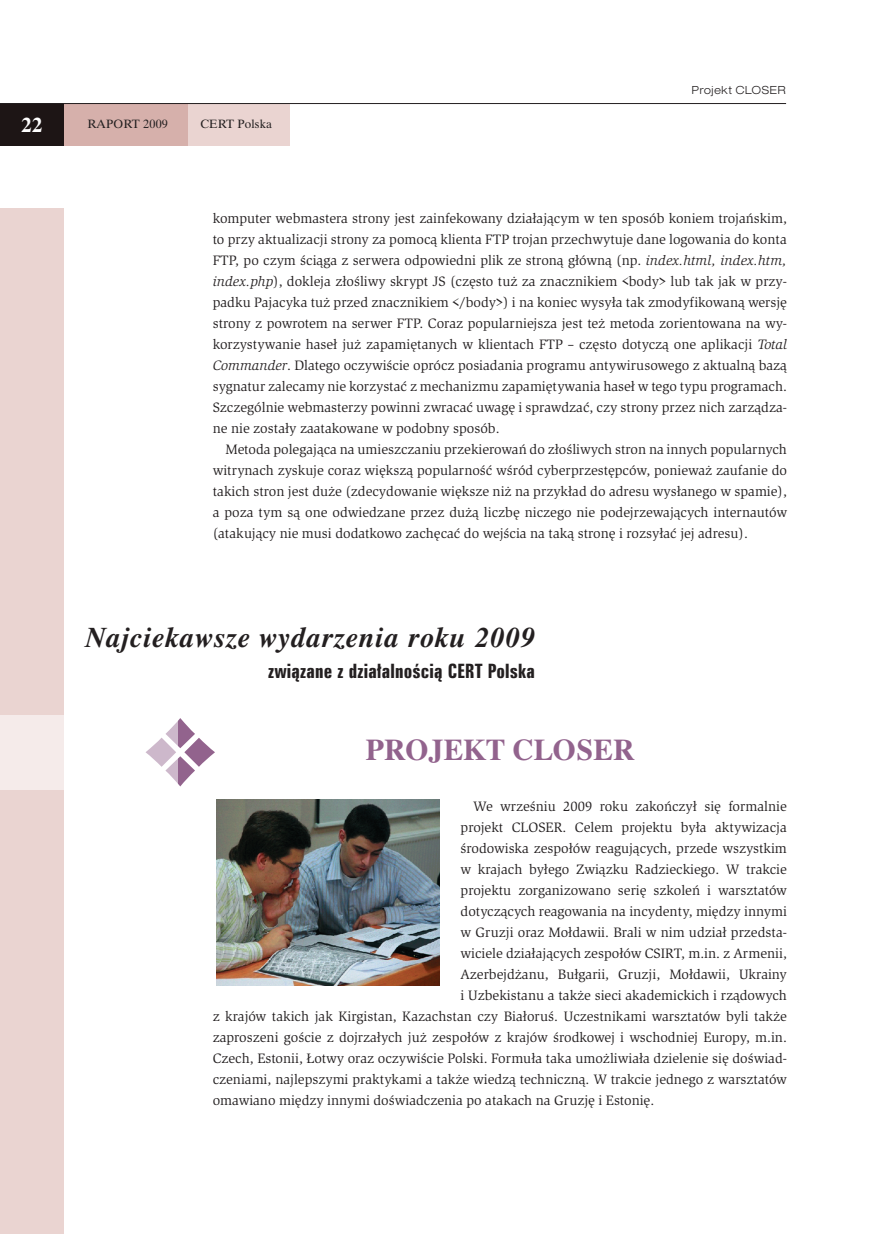
<style>
.page{position:relative;width:872px;height:1234px;background:#fff}
.page>*{position:absolute;margin:0;border:0;box-sizing:border-box;transform-origin:0 0}
.t1{font:700 30px "Time Ibis EE";color:#92638d}
.t2{font:italic 700 28.5px "Time Ibis EE";letter-spacing:.04em;color:#231f20}
.t3{font:700 21px "Time Ibis EE";color:#fff}
.t4{font:18px "Zurich Bd X Cn PL";letter-spacing:.01em;color:#231f20}
.t5{font:14.1px/21px "Slimbach Itc TEE";color:#231f20;text-align:justify}
.t6{font:12px "Time Ibis EE";letter-spacing:.02em;color:#231f20}
.t7{font:12px "Nimbus San DEE Ligh Exte";letter-spacing:.01em;color:#231f20}
.s1{font-style:italic}
</style>
<div class="page">
<svg style="left:64px;top:104px;width:225px;height:42px;background:#debfbb"></svg>
<div style="left:0;top:103px;width:64px;height:43px;background:#1d1515"></div>
<hr style="left:0;top:103px;width:786px;height:1px;background:#231f20">
<div style="left:0;top:208px;width:64px;height:1025px;background:#ead4d1"></div>
<img style="left:216px;top:799px;width:223px;height:186px">
<div style="left:0;top:715px;width:178px;height:74px;background:linear-gradient(to right,#f5eae9,#fff)"></div>
<svg style="left:145px;top:718px;width:70px;height:68px"></svg>
<h3 class="t3" style="left:22px;top:112px;width:22px">22</h3>
<p class="t6" style="left:87px;top:116px;width:19px">RAPO</p>
<p class="t6" style="left:123px;top:116px;width:46px">RT 2009</p>
<p class="t6" style="left:200px;top:116px;width:73px">CERT Polska</p>
<p class="t7" style="left:691px;top:83px;width:96px">Projekt CLOSER</p>
<p class="t5" style="left:213px;top:207px;width:576px">komputer webmastera strony jest zainfekowany działającym w ten sposób koniem trojańskim, to przy aktualizacji strony za pomocą klienta FTP trojan przechwytuje dane logowania do konta FTP, po czym ściąga z serwera odpowiedni plik ze stroną główną (np. <span class="s1">index.html, index.htm, index.php</span>), dokleja złośliwy skrypt JS (często tuż za znacznikiem &lt;body&gt; lub tak jak w przy&shy;padku Pajacyka tuż przed znacznikiem &lt;/body&gt;) i na koniec wysyła tak zmodyfikowaną wersję strony z powrotem na serwer FTP. Coraz popularniejsza jest też metoda zorientowana na wy&shy;korzystywanie haseł już zapamiętanych w klientach FTP – często dotyczą one aplikacji <span class="s1">Total Commander</span>. Dlatego oczywiście oprócz posiadania programu antywirusowego z aktualną bazą sygnatur zalecamy nie korzystać z mechanizmu zapamiętywania haseł w tego typu programach.<br>Szczególnie webmasterzy powinni zwracać uwagę i sprawdzać, czy strony przez nich zarządza&shy;ne nie zostały zaatakowane w podobny sposób.</p>
<p class="t5" style="left:213px;top:438px;width:576px;text-indent:13px">Metoda polegająca na umieszczaniu przekierowań do złośliwych stron na innych popularnych witrynach zyskuje coraz większą popularność wśród cyberprzestępców, ponieważ zaufanie do takich stron jest duże (zdecydowanie większe niż na przykład do adresu wysłanego w spamie), a poza tym są one odwiedzane przez dużą liczbę niczego nie podejrzewających internautów (atakujący nie musi dodatkowo zachęcać do wejścia na taką stronę i rozsyłać jej adresu).</p>
<h2 class="t2" style="left:86px;top:619px;width:451px">Najciekawsze wydarzenia roku 2009</h2>
<p class="t4" style="left:268px;top:659px;width:268px">związane z działalnością CERT Polska</p>
<h1 class="t1" style="left:365px;top:731px;width:270px">PROJEKT CLO SER</h1>
<p class="t5" style="left:473px;top:795px;width:315px">We wrześniu 2009 roku zakończył się formalnie</p>
<p class="t5" style="left:460px;top:816px;width:328px">projekt CLOSER. Celem projektu była aktywizacja</p>
<p class="t5" style="left:460px;top:837px;width:328px">środowiska zespołów reagujących, przede wszystkim</p>
<p class="t5" style="left:460px;top:858px;width:328px">w krajach byłego Związku Radzieckiego. W trakcie</p>
<p class="t5" style="left:460px;top:879px;width:328px">projektu zorganizowano serię szkoleń i warsztatów</p>
<p class="t5" style="left:460px;top:900px;width:328px">dotyczących reagowania na incydenty, między innymi</p>
<p class="t5" style="left:460px;top:921px;width:328px">w Gruzji oraz Mołdawii. Brali w nim udział przedsta-</p>
<p class="t5" style="left:460px;top:942px;width:328px">wiciele działających zespołów CSIRT, m.in. z Armenii,</p>
<p class="t5" style="left:460px;top:963px;width:328px">Azerbejdżanu, Bułgarii, Gruzji, Mołdawii, Ukrainy</p>
<p class="t5" style="left:460px;top:984px;width:328px">i Uzbekistanu a także sieci akademickich i rządowych</p>
<p class="t5" style="left:213px;top:1005px;width:576px">z krajów takich jak Kirgistan, Kazachstan czy Białoruś. Uczestnikami warsztatów byli także</p>
<p class="t5" style="left:213px;top:1026px;width:576px">zaproszeni goście z dojrzałych już zespołów z krajów środkowej i wschodniej Europy, m.in.</p>
<p class="t5" style="left:213px;top:1047px;width:576px">Czech, Estonii, Łotwy oraz oczywiście Polski. Formuła taka umożliwiała dzielenie się doświad-</p>
<p class="t5" style="left:213px;top:1068px;width:576px">czeniami, najlepszymi praktykami a także wiedzą techniczną. W trakcie jednego z warsztatów</p>
<p class="t5" style="left:213px;top:1089px;width:443px">omawiano między innymi doświadczenia po atakach na Gruzję i Estonię.</p>
</div>
